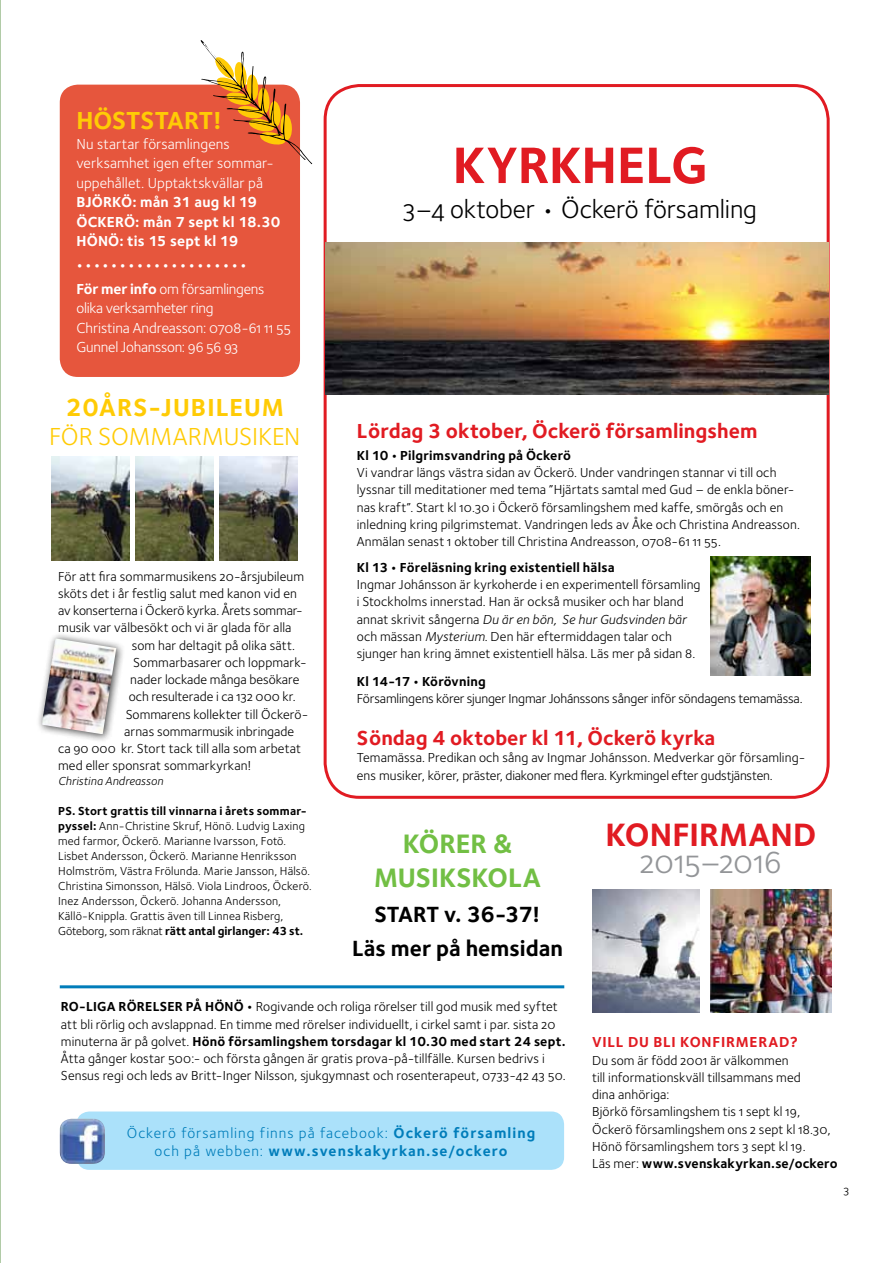
<style>
.page{position:relative;width:893px;height:1263px;background:#fff}
.page>*{position:absolute;margin:0;border:0;box-sizing:border-box;transform-origin:0 0}
.t1{font:52.95px "Foundry Sterling Bold OSF";color:#e11b22}
.t2{font:33.45px "Foundry Sterling Bold OSF";color:#e11b22}
.t3{font:33.45px "Foundry Sterling Book OSF";color:#939598}
.t4{font:700 27.6px "Foundry Sterling";color:#72bf44}
.t5{font:26.55px "Foundry Sterling Book OSF";letter-spacing:-.005em;color:#000}
.t6{font:25.5px "Foundry Sterling Bold OSF";letter-spacing:.045em;color:#ffcb05}
.t7{font:25.5px "Foundry Sterling Book OSF";color:#ffcb05}
.t8{font:700 22.8px/34.5px "Foundry Sterling";color:#000}
.t9{font:700 21px "Foundry Sterling";color:#e11b22}
.t10{font:15px/19.5px "Foundry Sterling Book OSF";letter-spacing:-.005em;color:#fff}
.t11{font:700 15px/19.5px "Foundry Sterling";letter-spacing:.01em;color:#fff}
.t12{font:15px "Foundry Sterling Book OSF";letter-spacing:.065em;color:#007dba}
.t13{font:15px "Foundry Sterling Bold OSF";letter-spacing:.07em;color:#007dba}
.t14{font:700 15px "Foundry Sterling";color:#e11b22}
.t15{font:15px "Foundry Sterling Bold OSF";color:#fff}
.t16{font:13.5px/17.2px "Foundry Sterling Book OSF";letter-spacing:.005em;color:#000}
.t17{font:700 13.5px "Foundry Sterling";letter-spacing:.015em;color:#000}
.t18{font:italic 13.5px "Foundry Sterling";letter-spacing:.01em;color:#000}
.t19{font:12px/15px "Foundry Sterling Book OSF";letter-spacing:.015em;color:#000}
.t20{font:700 12px "Foundry Sterling";letter-spacing:.015em;color:#000}
.t21{font:italic 12px "Foundry Sterling";letter-spacing:.01em;color:#000}
.s1{font-family:"Foundry Sterling Bold OSF"}
.s2{font-family:"Foundry Sterling";font-weight:700}
.s3{font-family:"Foundry Sterling Book OSF";font-weight:400}
.s4{font-family:"Foundry Sterling Book OSF";font-style:normal}
.s5{font-family:"Foundry Sterling";font-style:italic}
.s6{font-family:"Foundry Sterling Book OSF"}
</style>
<div class="page">
<hr style="left:0;top:0;width:1px;height:1263px;background:#b1cba7">
<div style="left:77px;top:1111px;width:487px;height:59px;background:#abe1fa;border-radius:13px"></div>
<img style="left:60px;top:1119px;width:45px;height:45px">
<hr style="left:60px;top:985px;width:504px;height:3px;background:#007dba">
<div style="left:60px;top:85px;width:240px;height:292px;background:#e6563d;border-radius:18px"></div>
<svg style="left:201px;top:40px;width:111px;height:124px"></svg>
<div style="left:324px;top:84px;width:506px;height:715px;border:3px solid #e11b22;border-radius:34px"></div>
<img style="left:325px;top:242px;width:503px;height:152px">
<img style="left:710px;top:890px;width:121px;height:122px">
<img style="left:592px;top:890px;width:107px;height:122px">
<div style="left:36px;top:632px;width:89px;height:111px;background:#000;opacity:.75"></div>
<img style="left:42px;top:638px;width:74px;height:96px">
<img style="left:52px;top:457px;width:77px;height:103px">
<img style="left:136px;top:457px;width:77px;height:103px">
<img style="left:220px;top:457px;width:77px;height:103px">
<img style="left:710px;top:556px;width:101px;height:119px">
<h3 class="t6" style="left:76px;top:103px;width:147px">HÖSTSTART!</h3>
<p class="t10" style="left:76px;top:134px;width:196px">N u startar församlingens verksamhet igen efter sommar&shy;uppehållet. Upptaktskvällar på</p>
<p class="t11" style="left:76px;top:192px;width:205px">Björkö: mån 31 aug kl 19<br>Öckerö: mån 7 sept kl 18.30<br>Hönö: tis 15 sept kl 19</p>
<p class="t15" style="left:76px;top:254px;width:172px">••••••••••••••••••••</p>
<p class="t10" style="left:76px;top:279px;width:216px"><span class="s1">För mer info</span> om församlingens olika verksamheter ring<br>Christina Andreasson: 0708-61 11 55<br>Gunnel Johansson: 96 56 93</p>
<h3 class="t6" style="left:66px;top:389px;width:220px"><span class="s2">20</span>års-jubileum</h3>
<h3 class="t7" style="left:49px;top:418px;width:253px">fö r Sommarmusiken</h3>
<p class="t16" style="left:58px;top:567px;width:247px">För att fira sommarmusikens 20-årsjubileum</p>
<p class="t16" style="left:58px;top:584px;width:240px">sköts det i år festlig salut med kanon vid en</p>
<p class="t16" style="left:58px;top:601px;width:246px">av konserterna i Öckerö kyrka. Årets sommar-</p>
<p class="t16" style="left:58px;top:619px;width:235px">musik var välbesökt och vi är glada för alla</p>
<p class="t16" style="left:132px;top:636px;width:165px">som har deltagit på olika sätt.</p>
<p class="t16" style="left:133px;top:653px;width:173px">Sommarbasarer och loppmark-</p>
<p class="t16" style="left:130px;top:670px;width:171px">nader lockade många besökare</p>
<p class="t16" style="left:129px;top:688px;width:168px">och resulterade i ca 132 000 kr.</p>
<p class="t16" style="left:126px;top:705px;width:184px">Sommarens kollekter till Öckerö-</p>
<p class="t16" style="left:124px;top:722px;width:171px">arnas sommarmusik inbringade</p>
<p class="t16" style="left:58px;top:740px;width:244px">ca 90 000 kr. Stort tack till alla som arbetat</p>
<p class="t16" style="left:58px;top:757px;width:195px">med eller sponsrat sommarkyrkan!</p>
<p class="t21" style="left:58px;top:773px;width:106px">Christina Andreasson</p>
<p class="t20" style="left:58px;top:803px;width:250px">PS. Stort grattis till vinnarna i årets sommar-</p>
<p class="t19" style="left:58px;top:818px;width:255px"><span class="s2">pyssel:</span> Ann-Christine Skruf, Hönö. Ludvig Laxing med farmor, Öckerö. Marianne Ivarsson, Fotö.<br>Lisbet Andersson, Öckerö. Marianne Henriksson Holmström, Västra Frölunda. Marie Jansson, Hälsö.<br>Christina Simonsson, Hälsö. Viola Lindroos, Öckerö.<br>I nez Andersson, Öckerö. Johanna Andersson, Källö-Knippla. Grattis även till Linnea Risberg,</p>
<p class="t20" style="left:58px;top:923px;width:247px"><span class="s3">Göteborg, som räknat</span> rätt antal girlanger: 43 st.</p>
<h1 class="t1" style="left:453px;top:128px;width:257px">kyrkh elg</h1>
<h3 class="t5" style="left:404px;top:190px;width:355px">3–4 oktober • Öckerö församling</h3>
<h3 class="t9" style="left:357px;top:416px;width:402px">Lördag 3 oktober, Öckerö församlingshem</h3>
<p class="t17" style="left:357px;top:446px;width:216px">Kl 10 • Pilgrimsvandring på Öckerö</p>
<p class="t16" style="left:357px;top:464px;width:445px">Vi vandrar längs västra sidan av Öckerö. Under vandringen stannar vi till och lyssnar till meditationer med tema ”Hjärtats samtal med Gud – de enkla böner&shy;nas kraft”. Start kl 10.30 i Öckerö församlingshem med kaffe, smörgås och en inledning kring pilgrimstemat. Vandringen leds av Åke och Christina Andreasson.<br>Anmälan senast 1 oktober till Christina Andreasson, 0708-61 11 55.</p>
<p class="t17" style="left:357px;top:558px;width:259px">Kl 13 • Föreläsning kring existentiell hälsa</p>
<p class="t16" style="left:357px;top:576px;width:345px">I ngmar Johánsson är kyrkoherde i en experimentell församling i Stockholms innerstad. Han är också musiker och har bland</p>
<p class="t18" style="left:357px;top:610px;width:331px"><span class="s4">annat skrivit sångerna</span> Du är en bön, Se hur Gudsvinden bär</p>
<p class="t16" style="left:357px;top:627px;width:340px">och mässan <span class="s5">Mysterium</span>. Den här eftermiddagen talar och sjunger han kring ämnet existentiell hälsa. Läs mer på sidan 8.</p>
<p class="t17" style="left:357px;top:672px;width:130px">Kl 14-17 • Körövning</p>
<p class="t16" style="left:357px;top:690px;width:447px">Församlingens körer sjunger I ngmar Johánssons sånger inför söndagens temamässa.</p>
<h3 class="t9" style="left:357px;top:723px;width:360px">Söndag 4 oktober kl 11, Öckerö kyrka</h3>
<p class="t16" style="left:357px;top:749px;width:450px">Temamässa. Predikan och sång av I ngmar Johánsson. Medverkar gör församling&shy;ens musiker, körer, präster, diakoner med flera. Kyrkmingel efter gudstjänsten.</p>
<h3 class="t4" style="left:403px;top:824px;width:53px">KÖRER</h3>
<h3 class="t4" style="left:493px;top:824px;width:21px">&amp;</h3>
<h3 class="t4" style="left:374px;top:859px;width:40px">MUSIKSK</h3>
<h3 class="t4" style="left:488px;top:859px;width:37px">OLA</h3>
<h3 class="t8" style="left:374px;top:896px;width:14px">START</h3>
<h3 class="t8" style="left:352px;top:896px;width:213px;text-indent:92px">v. 36-37!<br>Läs mer på hemsidan</h3>
<h2 class="t2" style="left:605px;top:811px;width:212px">Konfirmand</h2>
<h2 class="t3" style="left:640px;top:838px;width:143px">2015–2016</h2>
<p class="t16" style="left:61px;top:998px;width:498px"><span class="s2">RO-liga rörelser på hönö •</span> Rogivande och roliga rörelser till god musik med syftet att bli rörlig och avslappnad. En timme med rörelser individuellt, i cirkel samt i par. sista 20</p>
<p class="t17" style="left:61px;top:1032px;width:506px"><span class="s3">minuterna är på golvet.</span> Hönö församlingshem torsdagar kl 10.30 med start 24 sept.</p>
<p class="t16" style="left:61px;top:1049px;width:506px">Åtta gånger kostar 500:- och första gången är gratis prova-på-tillfälle. Kursen bedrivs i<br>Sensus regi och leds av Britt-I nger N ilsson, sjukgymnast och rosenterapeut, 0733-42 43 50.</p>
<p class="t12" style="left:127px;top:1122px;width:410px">Öckerö församling finns på facebook: <span class="s2">Öckerö församling</span></p>
<p class="t13" style="left:155px;top:1140px;width:354px"><span class="s6">och på webben:</span> www.svenskakyrkan.se/ockero</p>
<p class="t14" style="left:592px;top:1032px;width:207px">Vill du bli konfirmerad?</p>
<p class="t16" style="left:592px;top:1051px;width:240px">Du som är född 2001 är välkommen<br>till informationskväll tillsammans med<br>dina anhöriga:<br>Björkö församlingshem tis 1 sept kl 19, Öckerö församlingshem ons 2 sept kl 18.30, Hönö församlingshem tors 3 sept kl 19.</p>
<p class="t17" style="left:592px;top:1154px;width:247px"><span class="s3">Läs mer:</span> www.svenskakyrkan.se/ockero</p>
<p class="t19" style="left:844px;top:1182px;width:7px">3</p>
</div>
